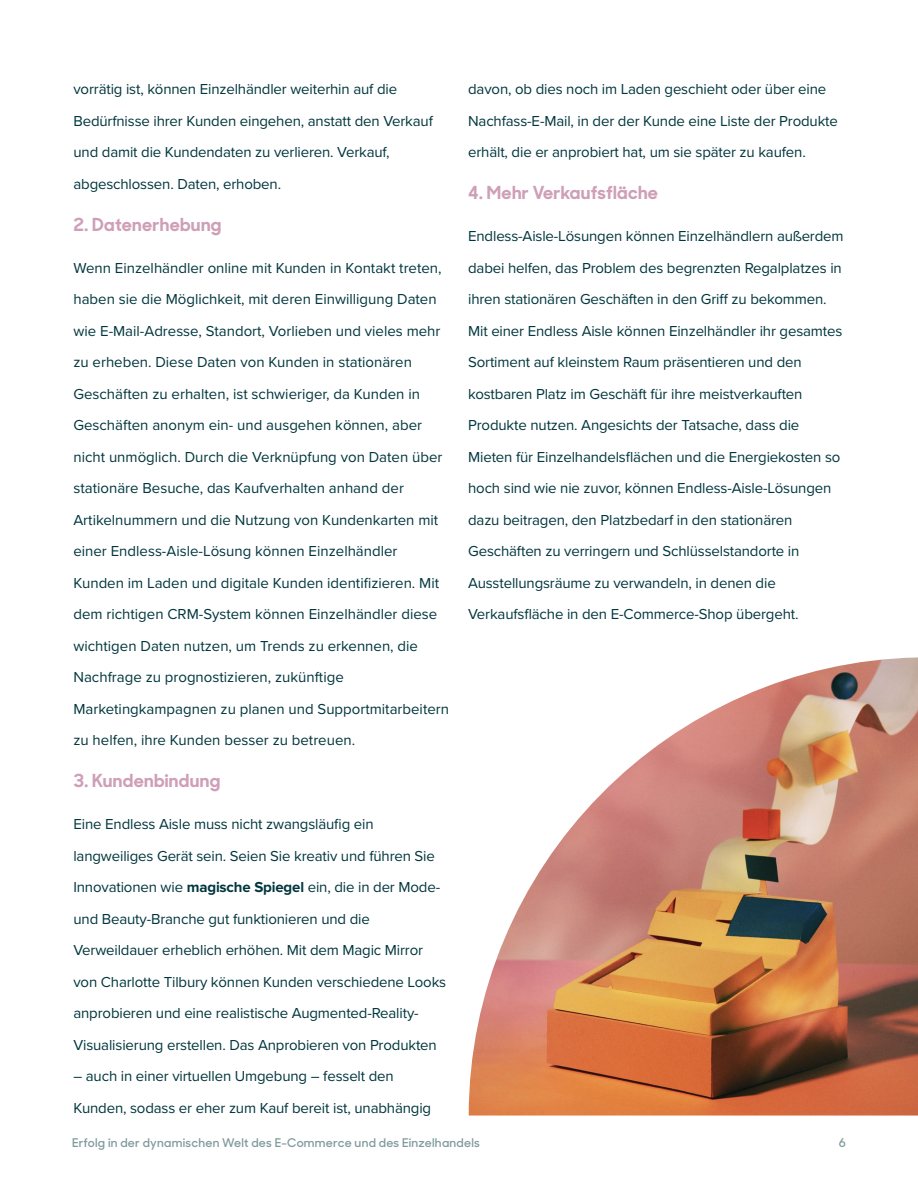
<style>
.page{position:relative;width:918px;height:1188px;background:#fff}
.page>*{position:absolute;margin:0;border:0;box-sizing:border-box;transform-origin:0 0}
.t1{font:700 18px "Sharp Sans No 1";letter-spacing:.02em;color:#ce9fb7}
.t2{font:15px/31.5px "Proxima Nova";letter-spacing:-.01em;color:#00363d}
.t3{font:600 12px "Sharp Sans No 1";letter-spacing:.02em;color:#809b9e}
.s1{font-weight:700}
</style>
<div class="page">
<img style="left:469px;top:657px;width:449px;height:459px">
<p class="t2" style="left:73px;top:73px;width:361px">vorrätig ist, können Einzelhändler weiterhin auf die Bedürfnisse ihrer Kunden eingehen, anstatt den Verkauf und damit die Kundendaten zu verlieren. Verkauf, abgeschlossen. Daten, erhoben.</p>
<p class="t1" style="left:73px;top:210px;width:150px">2. Datenerhebung</p>
<p class="t2" style="left:73px;top:252px;width:377px">Wenn Einzelhändler online mit Kunden in Kontakt treten, haben sie die Möglichkeit, mit deren Einwilligung Daten wie E-Mail-Adresse, Standort, Vorlieben und vieles mehr zu erheben. Diese Daten von Kunden in stationären Geschäften zu erhalten, ist schwieriger, da Kunden in Geschäften anonym ein- und ausgehen können, aber nicht unmöglich. Durch die Verknüpfung von Daten über stationäre Besuche, das Kaufverhalten anhand der Artikelnummern und die Nutzung von Kundenkarten mit einer Endless-Aisle-Lösung können Einzelhändler Kunden im Laden und digitale Kunden identifizieren. Mit dem richtigen CRM-System können Einzelhändler diese wichtigen Daten nutzen, um Trends zu erkennen, die Nachfrage zu prognostizieren, zukünftige Marketingkampagnen zu planen und Supportmitarbeitern zu helfen, ihre Kunden besser zu betreuen.</p>
<p class="t1" style="left:73px;top:766px;width:148px">3. Kundenbindung</p>
<p class="t2" style="left:73px;top:808px;width:374px">Eine Endless Aisle muss nicht zwangsläufig ein langweiliges Gerät sein. Seien Sie kreativ und führen Sie Innovationen wie <span class="s1">magische Spiegel</span> ein, die in der Mode&shy;und Beauty-Branche gut funktionieren und die Verweildauer erheblich erhöhen. Mit dem Magic Mirror von Charlotte Tilbury können Kunden verschiedene Looks anprobieren und eine realistische Augmented-Reality-Visualisierung erstellen. Das Anprobieren von Produkten</p>
<p class="t2" style="left:73px;top:1060px;width:359px">– auch in einer virtuellen Umgebung – fesselt den<br>Kunden, sodass er eher zum Kauf bereit ist, unabhängig</p>
<p class="t2" style="left:468px;top:73px;width:371px">davon, ob dies noch im Laden geschieht oder über eine<br>Nachfass-E-Mail, in der der Kunde eine Liste der Produkte erhält, die er anprobiert hat, um sie später zu kaufen.</p>
<p class="t1" style="left:468px;top:178px;width:191px">4. Mehr Verkaufsfläche</p>
<p class="t2" style="left:468px;top:220px;width:377px">Endless-Aisle-Lösungen können Einzelhändlern außerdem dabei helfen, das Problem des begrenzten Regalplatzes in ihren stationären Geschäften in den Griff zu bekommen.<br>Mit einer Endless Aisle können Einzelhändler ihr gesamtes Sortiment auf kleinstem Raum präsentieren und den kostbaren Platz im Geschäft für ihre meistverkauften Produkte nutzen. Angesichts der Tatsache, dass die Mieten für Einzelhandelsflächen und die Energiekosten so hoch sind wie nie zuvor, können Endless-Aisle-Lösungen dazu beitragen, den Platzbedarf in den stationären Geschäften zu verringern und Schlüsselstandorte in Ausstellungsräume zu verwandeln, in denen die Verkaufsfläche in den E-Commerce-Shop übergeht.</p>
<p class="t3" style="left:72px;top:1133px;width:409px">Erfolg in der dynamischen Welt des E-Commerce und des Einzelhandels</p>
<p class="t3" style="left:839px;top:1133px;width:9px">6</p>
</div>
